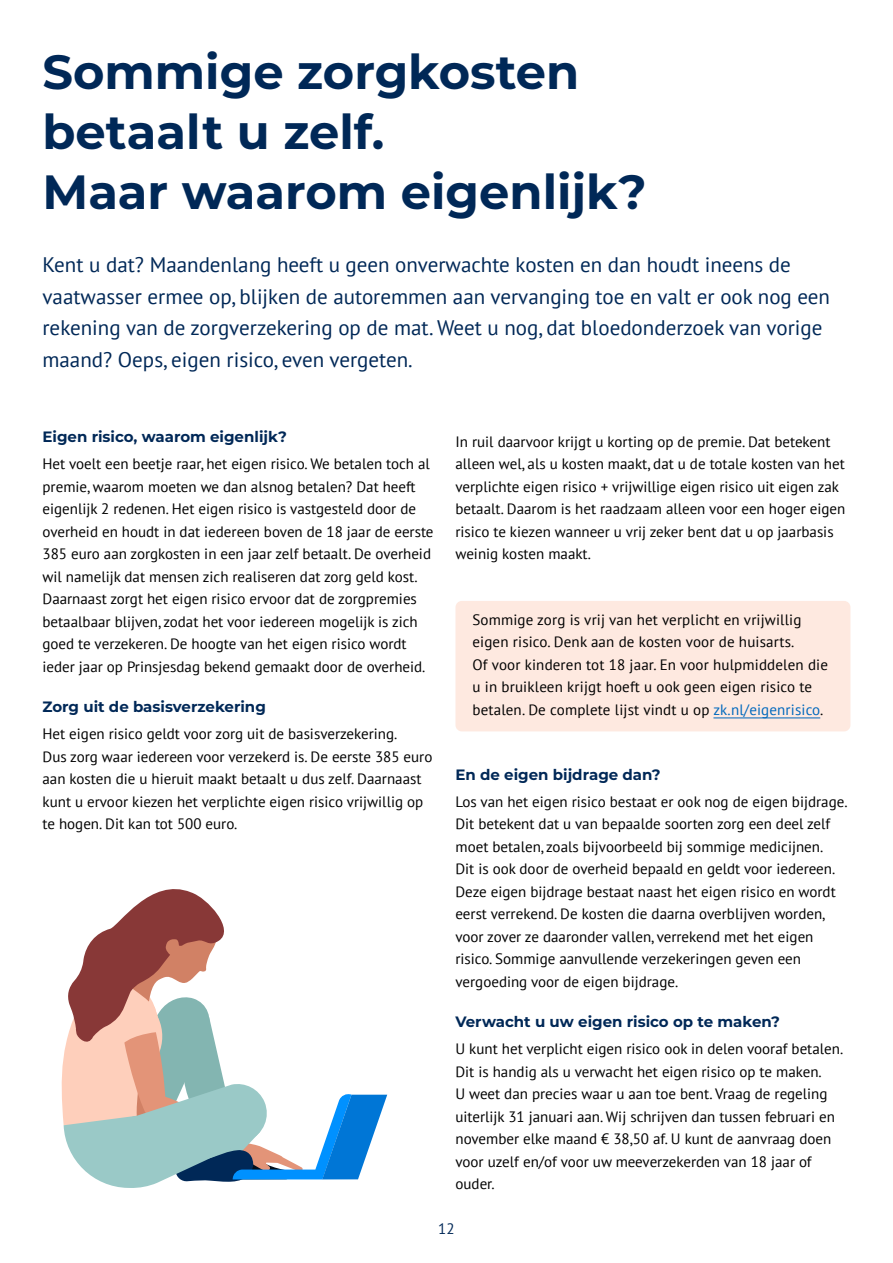
<style>
.page{position:relative;width:893px;height:1263px;background:#fff}
.page>*{position:absolute;margin:0;border:0;box-sizing:border-box;transform-origin:0 0}
.Kop_titel{font:700 48px/60px "Montserrat";color:#002857}
.Intro{font:21px/31.5px "PT Sans";color:#002857}
.Brood{font:15px/22.5px "PT Sans";color:#000}
.Brood_roze{font:15px/22.5px "PT Sans";letter-spacing:.01em;color:#000}
.Alinea_kop{font:700 15px "Montserrat";color:#002857}
.Paginanummer{font:15px "PT Sans";color:#002857}
.s1{color:#0068bd}
</style>
<div class="page">
<div style="left:455px;top:601px;width:395px;height:130px;background:#fee9e0;border-radius:6px"></div>
<hr style="left:713px;top:717px;width:107px;height:1px;background:#0068bd">
<svg style="left:61px;top:889px;width:326px;height:299px"></svg>
<h2 class="Kop_titel" style="left:43px;top:40px;width:606px">Sommige zorgkosten betaalt u zelf.<br>Maar waarom eigenlijk?</h2>
<p class="Intro" style="left:43px;top:248px;width:789px">Kent u dat? Maandenlang heeft u geen onverwachte kosten en dan houdt ineens de vaatwasser ermee op, blijken de autoremmen aan vervanging toe en valt er ook nog een rekening van de zorgverzekering op de mat. Weet u nog, dat bloedonderzoek van vorige maand? Oeps, eigen risico, even vergeten.</p>
<h3 class="Alinea_kop" style="left:43px;top:426px;width:246px">Eigen risico, waarom eigenlijk?</h3>
<p class="Brood" style="left:43px;top:452px;width:393px">Het voelt een beetje raar, het eigen risico. We betalen toch al premie, waarom moeten we dan alsnog betalen? Dat heeft eigenlijk 2 redenen. Het eigen risico is vastgesteld door de overheid en houdt in dat iedereen boven de 18 jaar de eerste 385 euro aan zorgkosten in een jaar zelf betaalt. De overheid wil namelijk dat mensen zich realiseren dat zorg geld kost.<br>Daarnaast zorgt het eigen risico ervoor dat de zorgpremies betaalbaar blijven, zodat het voor iedereen mogelijk is zich goed te verzekeren. De hoogte van het eigen risico wordt ieder jaar op Prinsjesdag bekend gemaakt door de overheid.</p>
<h3 class="Alinea_kop" style="left:43px;top:696px;width:225px">Zorg uit de basisverzekering</h3>
<p class="Brood" style="left:43px;top:722px;width:391px">Het eigen risico geldt voor zorg uit de basisverzekering.<br>Dus zorg waar iedereen voor verzekerd is. De eerste 385 euro aan kosten die u hieruit maakt betaalt u dus zelf. Daarnaast kunt u ervoor kiezen het verplichte eigen risico vrijwillig op te hogen. Dit kan tot 500 euro.</p>
<p class="Brood" style="left:455px;top:430px;width:391px">In ruil daarvoor krijgt u korting op de premie. Dat betekent alleen wel, als u kosten maakt, dat u de totale kosten van het verplichte eigen risico + vrijwillige eigen risico uit eigen zak betaalt. Daarom is het raadzaam alleen voor een hoger eigen risico te kiezen wanneer u vrij zeker bent dat u op jaarbasis weinig kosten maakt.</p>
<p class="Brood_roze" style="left:472px;top:608px;width:357px">Sommige zorg is vrij van het verplicht en vrijwillig eigen risico. Denk aan de kosten voor de huisarts.<br>Of voor kinderen tot 18 jaar. En voor hulpmiddelen die u in bruikleen krijgt hoeft u ook geen eigen risico te betalen. De complete lijst vindt u op <span class="s1">zk.nl/eigenrisico</span>.</p>
<h3 class="Alinea_kop" style="left:455px;top:763px;width:207px">En de eigen bijdrage dan?</h3>
<p class="Brood" style="left:455px;top:790px;width:394px">Los van het eigen risico bestaat er ook nog de eigen bijdrage.<br>Dit betekent dat u van bepaalde soorten zorg een deel zelf moet betalen, zoals bijvoorbeeld bij sommige medicijnen.<br>Dit is ook door de overheid bepaald en geldt voor iedereen.<br>Deze eigen bijdrage bestaat naast het eigen risico en wordt eerst verrekend. De kosten die daarna overblijven worden, voor zover ze daaronder vallen, verrekend met het eigen risico. Sommige aanvullende verzekeringen geven een vergoeding voor de eigen bijdrage.</p>
<h3 class="Alinea_kop" style="left:455px;top:1011px;width:326px">Verwacht u uw eigen risico op te maken?</h3>
<p class="Brood" style="left:455px;top:1037px;width:389px">U kunt het verplicht eigen risico ook in delen vooraf betalen.<br>Dit is handig als u verwacht het eigen risico op te maken.<br>U weet dan precies waar u aan toe bent. Vraag de regeling uiterlijk 31 januari aan. Wij schrijven dan tussen februari en november elke maand € 38,50 af. U kunt de aanvraag doen voor uzelf en/of voor uw meeverzekerden van 18 jaar of ouder.</p>
<p class="Paginanummer" style="left:438px;top:1219px;width:18px">12</p>
</div>
